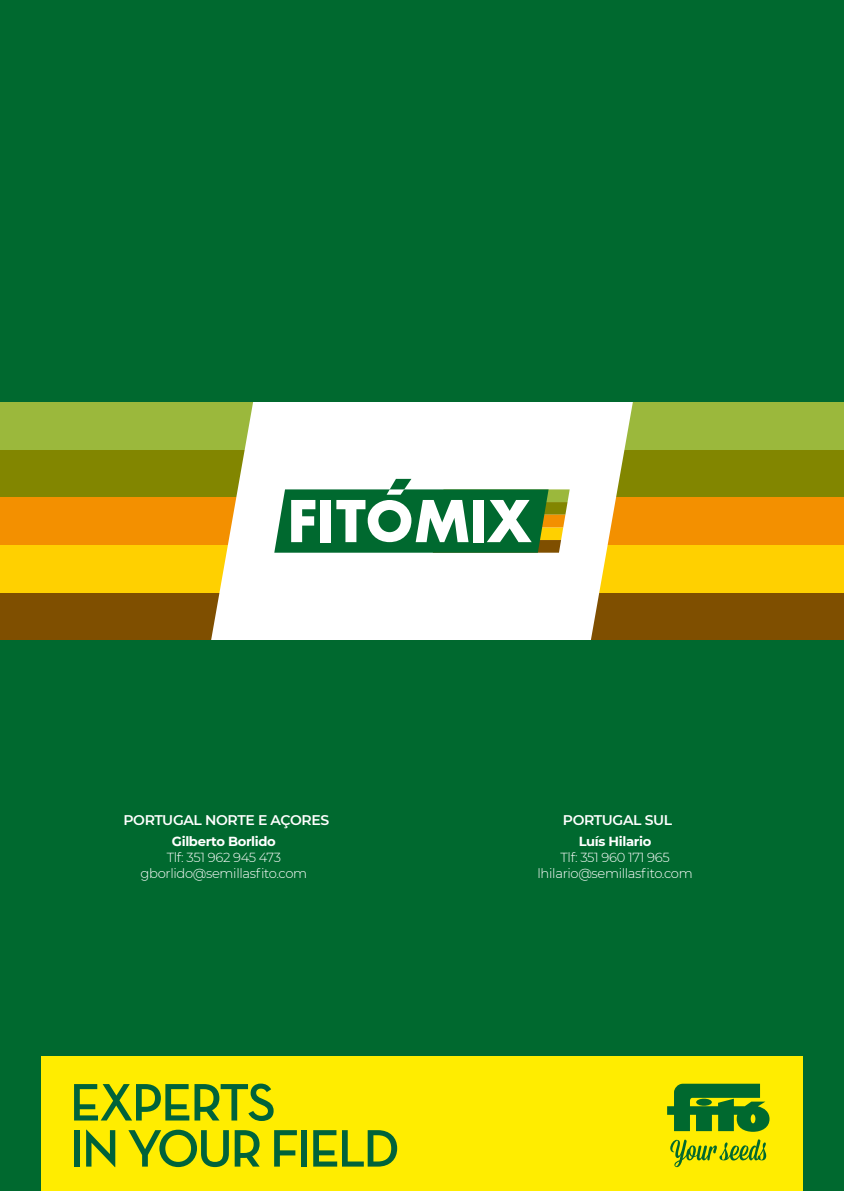
<style>
.page{position:relative;width:844px;height:1191px;background:#fff}
.page>*{position:absolute;margin:0;border:0;box-sizing:border-box;transform-origin:0 0}
.t1{font:600 14px "Montserrat";letter-spacing:-.025em;color:#fff}
.t2{font:300 13.12px/15.8px "Montserrat";letter-spacing:-.025em;color:#fff;text-align:center}
.t3{font:700 13.12px "Montserrat";letter-spacing:-.025em;color:#fff}
</style>
<div class="page">
<div style="left:0;top:592px;width:843px;height:48px;background:#7f4f00"></div>
<div style="left:0;top:545px;width:843px;height:47px;background:#ffd000"></div>
<div style="left:0;top:497px;width:843px;height:48px;background:#f39000"></div>
<div style="left:0;top:449px;width:843px;height:48px;background:#828600"></div>
<div style="left:0;top:402px;width:843px;height:47px;background:#9bb83c"></div>
<svg style="left:206px;top:402px;width:432px;height:238px;fill:#fff"></svg>
<svg style="left:274px;top:479px;width:295px;height:73px;background:#78ab85"></svg>
<div style="left:0;top:0;width:843px;height:402px;background:#00692f"></div>
<div style="left:0;top:640px;width:843px;height:551px;background:#00692f"></div>
<div style="left:41px;top:1056px;width:761px;height:135px;background:#ffed00"></div>
<svg style="left:74px;top:1083px;width:199px;height:38px"></svg>
<div style="left:74px;top:1130px;width:6px;height:36px;background:#00633a"></div>
<svg style="left:86px;top:1129px;width:29px;height:38px"></svg>
<svg style="left:128px;top:1129px;width:131px;height:38px"></svg>
<svg style="left:274px;top:1130px;width:23px;height:36px"></svg>
<div style="left:301px;top:1130px;width:6px;height:36px;background:#00633a"></div>
<svg style="left:313px;top:1130px;width:84px;height:36px"></svg>
<svg style="left:667px;top:1083px;width:102px;height:84px"></svg>
<p class="t1" style="left:123px;top:810px;width:207px">PORTUGAL NORTE E AÇORES</p>
<p class="t3" style="left:172px;top:832px;width:105px">Gilberto Borlido</p>
<p class="t2" style="left:141px;top:849px;width:168px">Tlf: 351 962 945 473 gborlido@semillasfito.com</p>
<p class="t1" style="left:562px;top:810px;width:111px">PORTUGAL SUL</p>
<p class="t3" style="left:578px;top:832px;width:74px">Luís Hilario</p>
<p class="t2" style="left:537px;top:849px;width:157px">Tlf: 351 960 171 965 lhilario@semillasfito.com</p>
</div>
